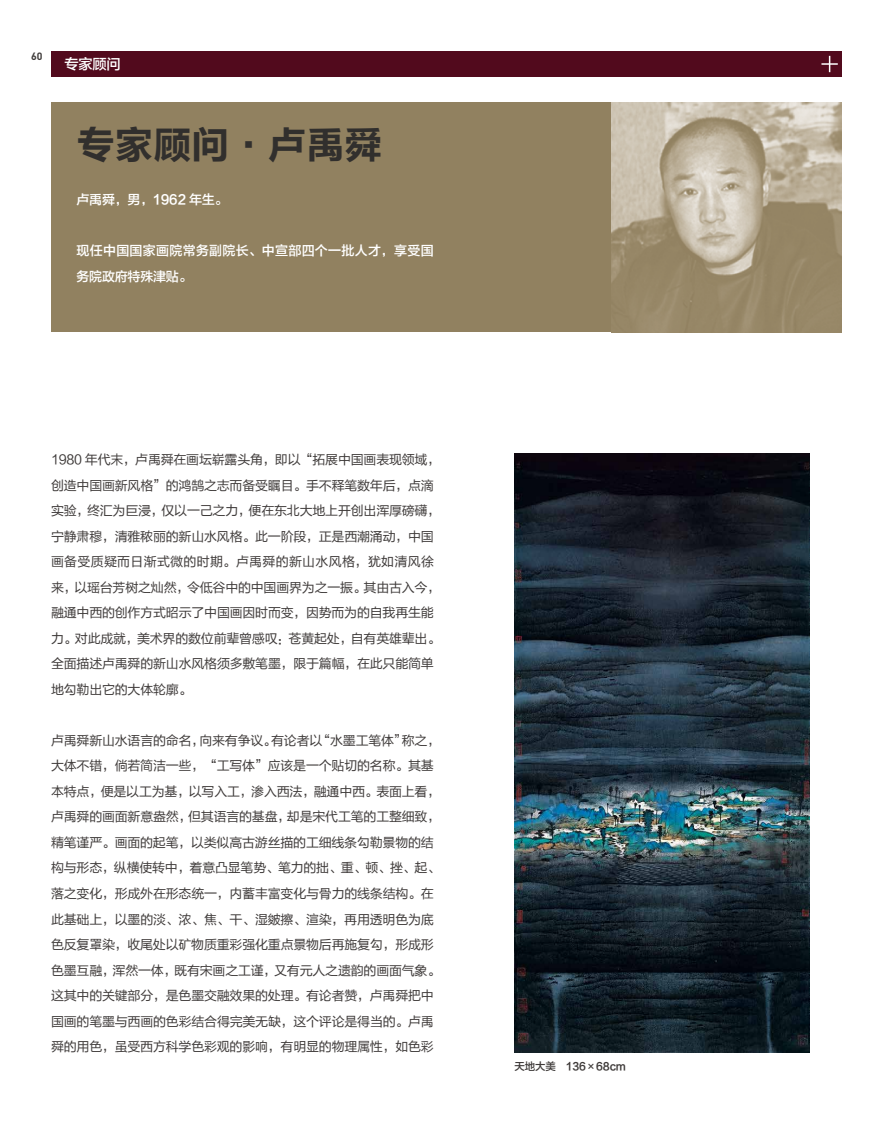
<style>
.page{position:relative;width:893px;height:1123px;background:#fff}
.page>*{position:absolute;margin:0;border:0;box-sizing:border-box;transform-origin:0 0}
.t1{font:38.4px "FZLTCHK GBK1 0";letter-spacing:-.005em;color:#312f2d}
.t2{font:14.25px "FZLTZHK GBK1 0";color:#fff}
.t3{font:12.9px/25.5px "FZLTHK GBK1 0";letter-spacing:-.015em;color:#3e3a39}
.t4{font:12.9px/25.5px "FZLTZHK GBK1 0";letter-spacing:.025em;color:#fff}
.t5{font:12.9px "FZLTZHK GBK1 0";letter-spacing:-.015em;color:#fff}
.t6{font:10.5px "FZLTZHK GBK1 0";letter-spacing:-.015em;color:#3e3a39}
.t7{font:700 10.5px "DIN";color:#3e3a39}
</style>
<div class="page">
<div style="left:51px;top:102px;width:791px;height:230px;background:#918160"></div>
<div style="left:51px;top:51px;width:791px;height:26px;background:#520a1d"></div>
<svg style="left:821px;top:56px;width:17px;height:16px"></svg>
<img style="left:515px;top:454px;width:295px;height:598px">
<img style="left:612px;top:102px;width:230px;height:230px">
<p class="t7" style="left:31px;top:49px;width:13px">60</p>
<p class="t2" style="left:64px;top:56px;width:58px">专家顾问</p>
<h1 class="t1" style="left:77px;top:124px;width:308px">专家顾问·卢禹舜</h1>
<p class="t5" style="left:77px;top:193px;width:153px">卢禹舜，男，1962 年生。</p>
<p class="t4" style="left:77px;top:238px;width:359px">现任中国国家画院常务副院长、中宣部四个一批人才，享受国务院政府特殊津贴。</p>
<p class="t3" style="left:51px;top:447px;width:391px">1980 年代末，卢禹舜在画坛崭露头角，即以“拓展中国画表现领域，创造中国画新风格”的鸿鹄之志而备受瞩目。手不释笔数年后，点滴实验，终汇为巨浸，仅以一己之力，便在东北大地上开创出浑厚磅礴，宁静肃穆，清雅秾丽的新山水风格。此一阶段，正是西潮涌动，中国画备受质疑而日渐式微的时期。卢禹舜的新山水风格，犹如清风徐来，以瑶台芳树之灿然，令低谷中的中国画界为之一振。其由古入今，融通中西的创作方式昭示了中国画因时而变，因势而为的自我再生能力。对此成就，美术界的数位前辈曾感叹：苍黄起处，自有英雄辈出。全面描述卢禹舜的新山水风格须多敷笔墨，限于篇幅，在此只能简单地勾勒出它的大体轮廓。</p>
<p class="t3" style="left:51px;top:728px;width:391px">卢禹舜新山水语言的命名，向来有争议。有论者以“水墨工笔体”称之，大体不错，倘若简洁一些，“工写体”应该是一个贴切的名称。其基本特点，便是以工为基，以写入工，渗入西法，融通中西。表面上看，卢禹舜的画面新意盎然，但其语言的基盘，却是宋代工笔的工整细致，精笔谨严。画面的起笔，以类似高古游丝描的工细线条勾勒景物的结构与形态，纵横使转中，着意凸显笔势、笔力的拙、重、顿、挫、起、落之变化，形成外在形态统一，内蓄丰富变化与骨力的线条结构。在此基础上，以墨的淡、浓、焦、干、湿皴擦、渲染，再用透明色为底色反复罩染，收尾处以矿物质重彩强化重点景物后再施复勾，形成形色墨互融，浑然一体，既有宋画之工谨，又有元人之遗韵的画面气象。这其中的关键部分，是色墨交融效果的处理。有论者赞，卢禹舜把中国画的笔墨与西画的色彩结合得完美无缺，这个评论是得当的。卢禹舜的用色，虽受西方科学色彩观的影响，有明显的物理属性，如色彩</p>
<p class="t6" style="left:514px;top:1061px;width:113px">天地大美 136×68cm</p>
</div>
